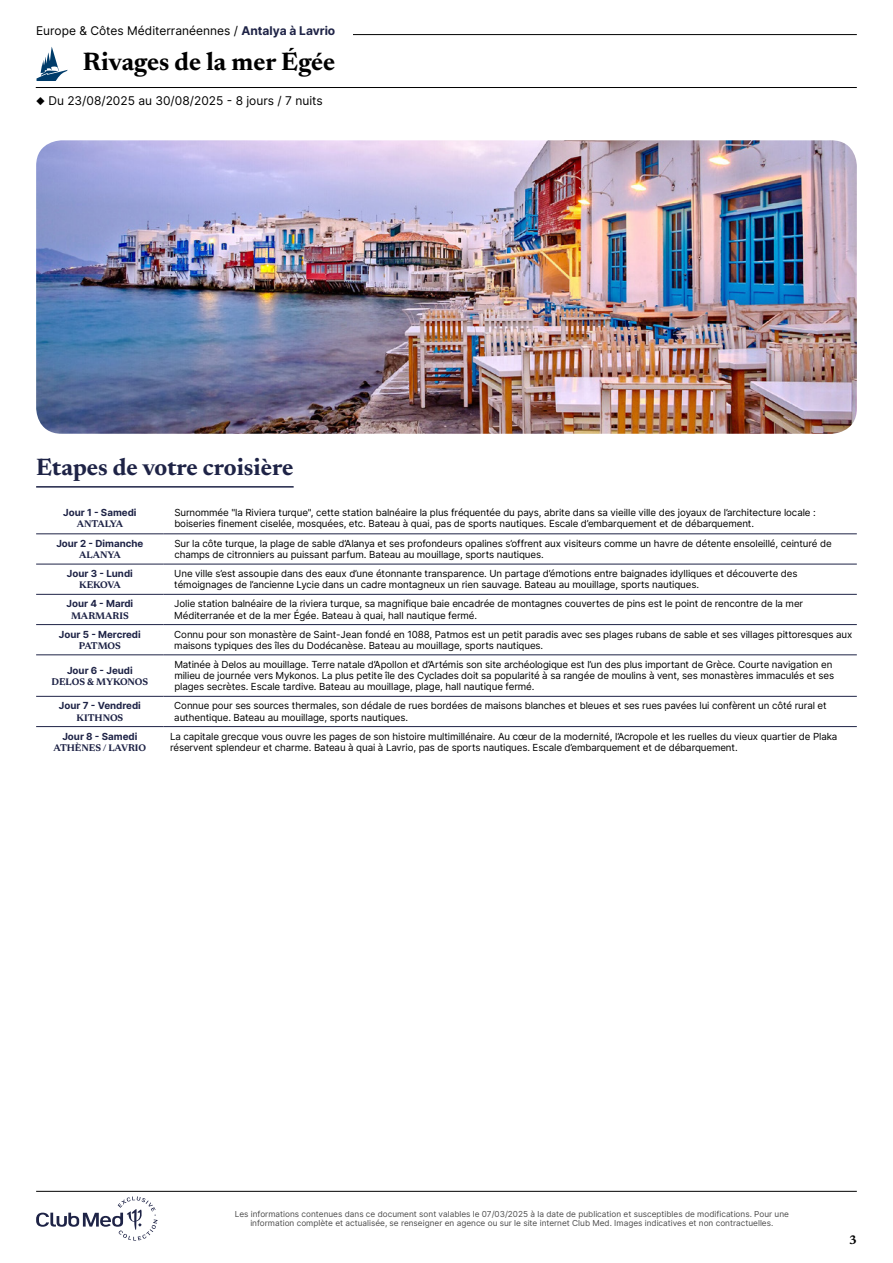
<style>
.page{position:relative;width:893px;height:1263px;background:#fff}
.page>*{position:absolute;margin:0;border:0;box-sizing:border-box;transform-origin:0 0}
.t1{font:700 25.5px "Newsreader 24 pt";color:#000}
.t2{font:700 24px "Newsreader 24 pt";color:#1e2346}
.t3{font:700 12.6px "Newsreader 24 pt";color:#000}
.t4{font:12px "Inter";color:#000}
.t5{font:9.75px/11.2px "Inter";letter-spacing:-.01em;color:#000}
.t6{font:700 9.75px "Inter";color:#1e2346}
.t7{font:700 9.75px "Newsreader 24 pt";color:#1e2346}
.t8{font:700 9.75px "Newsreader 24 pt";letter-spacing:-.05em;color:#1e2346}
.t9{font:8.25px/9px "Inter";color:#4d4d4d;text-align:center}
.s1{font-weight:700;color:#1e2346}
</style>
<div class="page">
<hr style="left:107px;top:34px;width:750px;height:1px;background:#000">
<hr style="left:36px;top:87px;width:821px;height:1px;background:#000">
<svg style="left:36px;top:47px;width:32px;height:34px"></svg>
<div style="left:36px;top:26px;width:316px;height:17px;background:#fff"></div>
<img style="left:36px;top:140px;width:821px;height:294px">
<hr style="left:36px;top:486px;width:258px;height:2px;background:#1e2346">
<hr style="left:36px;top:534px;width:128px;height:1px;background:#1e2346">
<hr style="left:164px;top:534px;width:693px;height:1px;background:#1e2346">
<hr style="left:36px;top:564px;width:128px;height:1px;background:#1e2346">
<hr style="left:164px;top:564px;width:693px;height:1px;background:#1e2346">
<hr style="left:36px;top:594px;width:128px;height:1px;background:#1e2346">
<hr style="left:164px;top:594px;width:693px;height:1px;background:#1e2346">
<hr style="left:36px;top:624px;width:128px;height:1px;background:#1e2346">
<hr style="left:164px;top:624px;width:693px;height:1px;background:#1e2346">
<hr style="left:36px;top:655px;width:128px;height:1px;background:#1e2346">
<hr style="left:164px;top:655px;width:693px;height:1px;background:#1e2346">
<hr style="left:36px;top:696px;width:128px;height:1px;background:#1e2346">
<hr style="left:36px;top:726px;width:128px;height:1px;background:#1e2346">
<hr style="left:164px;top:696px;width:693px;height:1px;background:#1e2346">
<hr style="left:164px;top:726px;width:693px;height:1px;background:#1e2346">
<svg style="left:36px;top:1196px;width:122px;height:44px"></svg>
<hr style="left:36px;top:1191px;width:821px;height:1px;background:#000">
<p class="t4" style="left:36px;top:22px;width:301px">Europe &amp; Côtes Méditerranéennes / <span class="s1">Antalya à Lavrio</span></p>
<h1 class="t1" style="left:83px;top:43px;width:254px">Rivages de la mer Égée</h1>
<p class="t4" style="left:36px;top:92px;width:288px">◆ Du 23/08/2025 au 30/08/2025 - 8 jours / 7 nuits</p>
<h2 class="t2" style="left:36px;top:450px;width:259px">Etapes de votre croisière</h2>
<p class="t6" style="left:63px;top:506px;width:75px">Jour 1 - Samedi</p>
<p class="t8" style="left:77px;top:517px;width:48px">ANTALYA</p>
<p class="t5" style="left:174px;top:507px;width:643px">Surnommée "la Riviera turque", cette station balnéaire la plus fréquentée du pays, abrite dans sa vieille ville des joyaux de l’architecture locale : boiseries finement ciselée, mosquées, etc. Bateau à quai, pas de sports nautiques. Escale d’embarquement et de débarquement.</p>
<p class="t6" style="left:56px;top:536px;width:89px">Jour 2 - Dimanche</p>
<p class="t7" style="left:79px;top:548px;width:43px">ALANYA</p>
<p class="t5" style="left:174px;top:537px;width:659px">Sur la côte turque, la plage de sable d’Alanya et ses profondeurs opalines s’offrent aux visiteurs comme un havre de détente ensoleillé, ceinturé de champs de citronniers au puissant parfum. Bateau au mouillage, sports nautiques.</p>
<p class="t6" style="left:67px;top:566px;width:67px">Jour 3 - Lundi</p>
<p class="t7" style="left:79px;top:578px;width:43px">KEKOVA</p>
<p class="t5" style="left:174px;top:568px;width:625px">Une ville s’est assoupie dans des eaux d’une étonnante transparence. Un partage d’émotions entre baignades idylliques et découverte des témoignages de l’ancienne Lycie dans un cadre montagneux un rien sauvage. Bateau au mouillage, sports nautiques.</p>
<p class="t6" style="left:67px;top:597px;width:68px">Jour 4 - Mardi</p>
<p class="t7" style="left:71px;top:608px;width:59px">MARMARIS</p>
<p class="t5" style="left:174px;top:598px;width:630px">Jolie station balnéaire de la riviera turque, sa magnifique baie encadrée de montagnes couvertes de pins est le point de rencontre de la mer<br>Méditerranée et de la mer Égée. Bateau à quai, hall nautique fermé.</p>
<p class="t6" style="left:59px;top:627px;width:83px">Jour 5 - Mercredi</p>
<p class="t7" style="left:79px;top:639px;width:44px">PATMOS</p>
<p class="t5" style="left:174px;top:628px;width:679px">Connu pour son monastère de Saint-Jean fondé en 1088, Patmos est un petit paradis avec ses plages rubans de sable et ses villages pittoresques aux maisons typiques des îles du Dodécanèse. Bateau au mouillage, sports nautiques.</p>
<p class="t6" style="left:67px;top:663px;width:67px">Jour 6 - Jeudi</p>
<p class="t7" style="left:52px;top:674px;width:98px">DELOS &amp; MYKONOS</p>
<p class="t5" style="left:174px;top:658px;width:661px">Matinée à Delos au mouillage. Terre natale d’Apollon et d’Artémis son site archéologique est l’un des plus important de Grèce. Courte navigation en milieu de journée vers Mykonos. La plus petite île des Cyclades doit sa popularité à sa rangée de moulins à vent, ses monastères immaculés et ses plages secrètes. Escale tardive. Bateau au mouillage, plage, hall nautique fermé.</p>
<p class="t6" style="left:59px;top:699px;width:83px">Jour 7 - Vendredi</p>
<p class="t7" style="left:76px;top:710px;width:48px">KITHNOS</p>
<p class="t5" style="left:174px;top:700px;width:654px">Connue pour ses sources thermales, son dédale de rues bordées de maisons blanches et bleues et ses rues pavées lui confèrent un côté rural et authentique. Bateau au mouillage, sports nautiques.</p>
<p class="t6" style="left:62px;top:729px;width:77px">Jour 8 - Samedi</p>
<p class="t7" style="left:54px;top:741px;width:94px">ATHÈNES / LAVRIO</p>
<p class="t5" style="left:170px;top:730px;width:669px">La capitale grecque vous ouvre les pages de son histoire multimillénaire. Au cœur de la modernité, l’Acropole et les ruelles du vieux quartier de Plaka réservent splendeur et charme. Bateau à quai à Lavrio, pas de sports nautiques. Escale d’embarquement et de débarquement.</p>
<p class="t9" style="left:235px;top:1209px;width:556px">Les informations contenues dans ce document sont valables le 07/03/2025 à la date de publication et susceptibles de modifications. Pour une information complète et actualisée, se renseigner en agence ou sur le site internet Club Med. Images indicatives et non contractuelles.</p>
<p class="t3" style="left:849px;top:1230px;width:9px">3</p>
</div>
